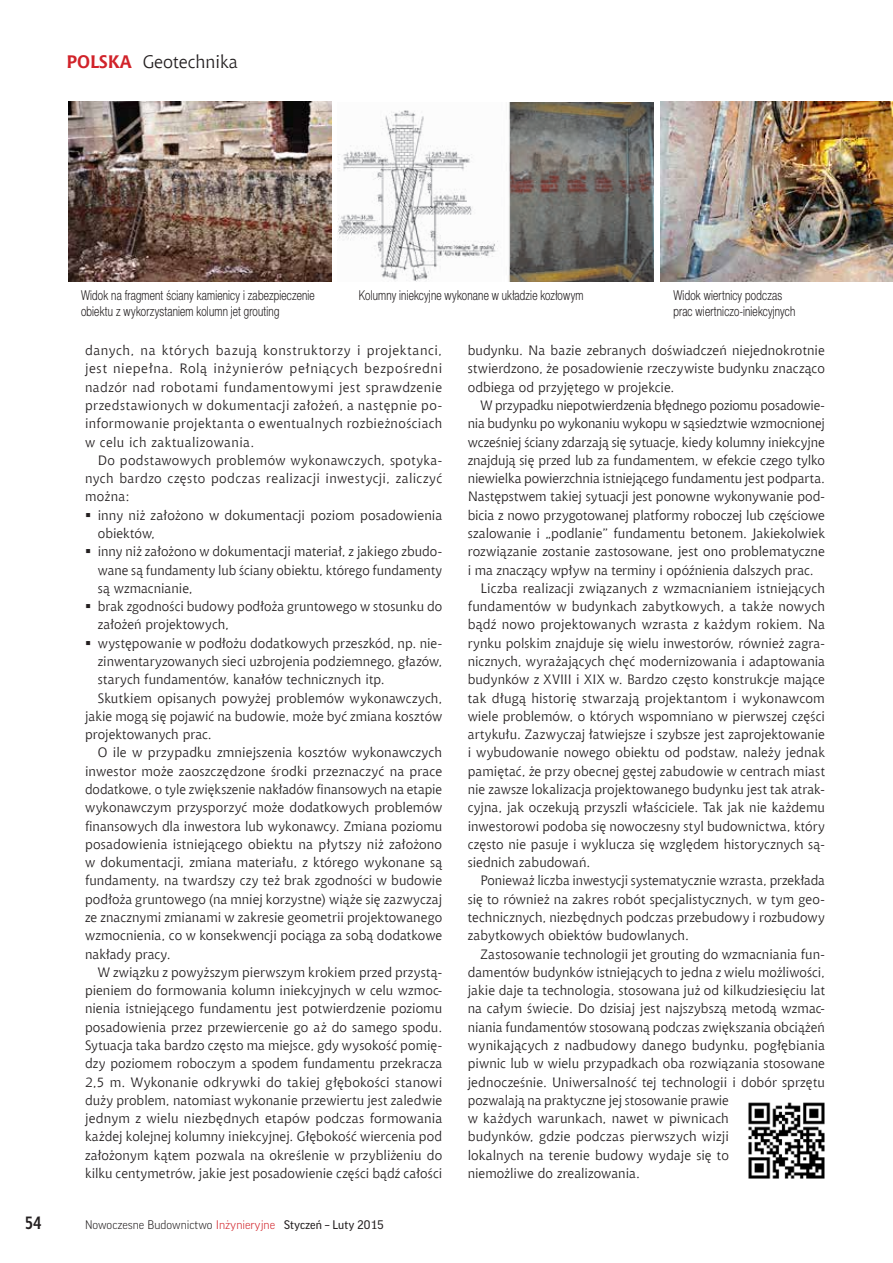
<style>
.page{position:relative;width:893px;height:1263px;background:#fff}
.page>*{position:absolute;margin:0;border:0;box-sizing:border-box;transform-origin:0 0}
.t1{font:18px "Chianti EU";color:#231f20}
.t2{font:700 18px "Aerton Cnd EFN";color:#231f20}
.t3{font:13.5px/18.3px "Chianti EU";letter-spacing:.005em;color:#231f20;text-align:justify}
.t4{font:13.5px/16.2px "Switzer Cnd EFN Light";letter-spacing:.015em;color:#231f20;scale:.9 1}
.t5{font:13.5px "Chianti EU";letter-spacing:-.015em;color:#231f20}
.t6{font:300 12px "Good Pro";color:#231f20}
.s1{font-weight:700;color:#d1232a}
.s2{color:#d1232a}
.s3{font-weight:400}
</style>
<div class="page">
<img style="left:748px;top:1102px;width:77px;height:77px">
<img style="left:68px;top:102px;width:263px;height:180px">
<img style="left:338px;top:102px;width:316px;height:180px">
<img style="left:661px;top:102px;width:232px;height:180px">
<h1 class="t1" style="left:66px;top:51px;width:173px"><span class="s1">POLSKA</span> Geotechnika</h1>
<p class="t4" style="left:81px;top:288px;width:261px">Widok na fragment ściany kamienicy i zabezpieczenie obiektu z wykorzystaniem kolumn jet grouting</p>
<p class="t4" style="left:673px;top:288px;width:137px">Widok wiertnicy podczas prac wiertniczo-iniekcyjnych</p>
<p class="t4" style="left:359px;top:288px;width:251px">Kolumny iniekcyjne wykonane w układzie kozłowym</p>
<p class="t3" style="left:85px;top:341px;width:359px">danych, na których bazują konstruktorzy i projektanci, jest niepełna. Rolą inżynierów pełniących bezpośredni nadzór nad robotami fundamentowymi jest sprawdzenie przedstawionych w dokumentacji założeń, a następnie po&shy;informowanie projektanta o ewentualnych rozbieżnościach w celu ich zaktualizowania.</p>
<p class="t3" style="left:85px;top:451px;width:359px;text-indent:13px">Do podstawowych problemów wykonawczych, spotyka&shy;nych bardzo często podczas realizacji inwestycji, zaliczyć można:</p>
<p class="t3" style="left:98px;top:506px;width:346px">inny niż założono w dokumentacji poziom posadowienia</p>
<p class="t3" style="left:98px;top:524px;width:59px">obiektów,</p>
<p class="t3" style="left:98px;top:542px;width:346px">inny niż założono w dokumentacji materiał, z jakiego zbudo-</p>
<p class="t3" style="left:98px;top:560px;width:346px">wane są fundamenty lub ściany obiektu, którego fundamenty</p>
<p class="t3" style="left:98px;top:579px;width:97px">są wzmacnianie,</p>
<p class="t3" style="left:98px;top:597px;width:346px">brak zgodności budowy podłoża gruntowego w stosunku do</p>
<p class="t3" style="left:98px;top:615px;width:133px">założeń projektowych,</p>
<p class="t3" style="left:98px;top:634px;width:346px">występowanie w podłożu dodatkowych przeszkód, np. nie-</p>
<p class="t3" style="left:98px;top:652px;width:346px">zinwentaryzowanych sieci uzbrojenia podziemnego, głazów,</p>
<p class="t3" style="left:98px;top:670px;width:289px">starych fundamentów, kanałów technicznych itp.</p>
<p class="t3" style="left:98px;top:688px;width:346px">Skutkiem opisanych powyżej problemów wykonawczych,</p>
<p class="t3" style="left:85px;top:707px;width:359px">jakie mogą się pojawić na budowie, może być zmiana kosztów</p>
<p class="t3" style="left:85px;top:725px;width:128px">projektowanych prac.</p>
<p class="t3" style="left:98px;top:743px;width:346px">O ile w przypadku zmniejszenia kosztów wykonawczych</p>
<p class="t3" style="left:85px;top:762px;width:359px">inwestor może zaoszczędzone środki przeznaczyć na prace</p>
<p class="t3" style="left:85px;top:780px;width:359px">dodatkowe, o tyle zwiększenie nakładów finansowych na etapie</p>
<p class="t3" style="left:85px;top:798px;width:359px">wykonawczym przysporzyć może dodatkowych problemów</p>
<p class="t3" style="left:85px;top:816px;width:359px">finansowych dla inwestora lub wykonawcy. Zmiana poziomu</p>
<p class="t3" style="left:85px;top:835px;width:359px">posadowienia istniejącego obiektu na płytszy niż założono</p>
<p class="t3" style="left:85px;top:853px;width:359px">w dokumentacji, zmiana materiału, z którego wykonane są</p>
<p class="t3" style="left:85px;top:871px;width:359px">fundamenty, na twardszy czy też brak zgodności w budowie</p>
<p class="t3" style="left:85px;top:890px;width:359px">podłoża gruntowego (na mniej korzystne) wiąże się zazwyczaj</p>
<p class="t3" style="left:85px;top:908px;width:359px">ze znacznymi zmianami w zakresie geometrii projektowanego</p>
<p class="t3" style="left:85px;top:926px;width:359px">wzmocnienia, co w konsekwencji pociąga za sobą dodatkowe</p>
<p class="t3" style="left:85px;top:944px;width:87px">nakłady pracy.</p>
<p class="t3" style="left:98px;top:963px;width:346px">W związku z powyższym pierwszym krokiem przed przystą-</p>
<p class="t3" style="left:85px;top:981px;width:359px">pieniem do formowania kolumn iniekcyjnych w celu wzmoc-</p>
<p class="t3" style="left:85px;top:999px;width:359px">nienia istniejącego fundamentu jest potwierdzenie poziomu</p>
<p class="t3" style="left:85px;top:1018px;width:359px">posadowienia przez przewiercenie go aż do samego spodu.</p>
<p class="t3" style="left:85px;top:1036px;width:359px">Sytuacja taka bardzo często ma miejsce, gdy wysokość pomię-</p>
<p class="t3" style="left:85px;top:1054px;width:359px">dzy poziomem roboczym a spodem fundamentu przekracza</p>
<p class="t3" style="left:85px;top:1072px;width:359px">2,5 m. Wykonanie odkrywki do takiej głębokości stanowi</p>
<p class="t3" style="left:85px;top:1091px;width:359px">duży problem, natomiast wykonanie przewiertu jest zaledwie</p>
<p class="t3" style="left:85px;top:1109px;width:359px">jednym z wielu niezbędnych etapów podczas formowania</p>
<p class="t3" style="left:85px;top:1127px;width:359px">każdej kolejnej kolumny iniekcyjnej. Głębokość wiercenia pod</p>
<p class="t3" style="left:85px;top:1146px;width:359px">założonym kątem pozwala na określenie w przybliżeniu do</p>
<p class="t3" style="left:85px;top:1164px;width:359px">kilku centymetrów, jakie jest posadowienie części bądź całości</p>
<h1 class="t2" style="left:25px;top:1212px;width:18px">54</h1>
<p class="t6" style="left:85px;top:1218px;width:300px">Nowoczesne Budownictwo <span class="s2">Inżynieryjne</span> <span class="s3">Styczeń – Luty 2015</span></p>
<p class="t3" style="left:468px;top:341px;width:359px">budynku. Na bazie zebranych doświadczeń niejednokrotnie stwierdzono, że posadowienie rzeczywiste budynku znacząco odbiega od przyjętego w projekcie.</p>
<p class="t5" style="left:480px;top:397px;width:346px">W przypadku niepotwierdzenia błędnego poziomu posadowie-</p>
<p class="t3" style="left:468px;top:414px;width:359px">nia budynku po wykonaniu wykopu w sąsiedztwie wzmocnionej</p>
<p class="t3" style="left:468px;top:432px;width:359px">wcześniej ściany zdarzają się sytuacje, kiedy kolumny iniekcyjne</p>
<p class="t3" style="left:468px;top:451px;width:359px">znajdują się przed lub za fundamentem, w efekcie czego tylko</p>
<p class="t3" style="left:468px;top:469px;width:359px">niewielka powierzchnia istniejącego fundamentu jest podparta.</p>
<p class="t3" style="left:468px;top:487px;width:359px">Następstwem takiej sytuacji jest ponowne wykonywanie pod-</p>
<p class="t3" style="left:468px;top:506px;width:359px">bicia z nowo przygotowanej platformy roboczej lub częściowe</p>
<p class="t3" style="left:468px;top:524px;width:359px">szalowanie i „podlanie” fundamentu betonem. Jakiekolwiek</p>
<p class="t3" style="left:468px;top:542px;width:359px">rozwiązanie zostanie zastosowane, jest ono problematyczne</p>
<p class="t3" style="left:468px;top:560px;width:347px">i ma znaczący wpływ na terminy i opóźnienia dalszych prac.</p>
<p class="t3" style="left:480px;top:579px;width:346px">Liczba realizacji związanych z wzmacnianiem istniejących</p>
<p class="t3" style="left:468px;top:597px;width:359px">fundamentów w budynkach zabytkowych, a także nowych</p>
<p class="t3" style="left:468px;top:615px;width:359px">bądź nowo projektowanych wzrasta z każdym rokiem. Na</p>
<p class="t3" style="left:468px;top:634px;width:359px">rynku polskim znajduje się wielu inwestorów, również zagra-</p>
<p class="t3" style="left:468px;top:652px;width:359px">nicznych, wyrażających chęć modernizowania i adaptowania</p>
<p class="t3" style="left:468px;top:670px;width:359px">budynków z XVIII i XIX w. Bardzo często konstrukcje mające</p>
<p class="t3" style="left:468px;top:688px;width:359px">tak długą historię stwarzają projektantom i wykonawcom</p>
<p class="t3" style="left:468px;top:707px;width:359px">wiele problemów, o których wspomniano w pierwszej części</p>
<p class="t3" style="left:468px;top:725px;width:359px">artykułu. Zazwyczaj łatwiejsze i szybsze jest zaprojektowanie</p>
<p class="t3" style="left:468px;top:743px;width:359px">i wybudowanie nowego obiektu od podstaw, należy jednak</p>
<p class="t3" style="left:468px;top:762px;width:359px">pamiętać, że przy obecnej gęstej zabudowie w centrach miast</p>
<p class="t3" style="left:468px;top:780px;width:359px">nie zawsze lokalizacja projektowanego budynku jest tak atrak-</p>
<p class="t3" style="left:468px;top:798px;width:359px">cyjna, jak oczekują przyszli właściciele. Tak jak nie każdemu</p>
<p class="t3" style="left:468px;top:816px;width:359px">inwestorowi podoba się nowoczesny styl budownictwa, który</p>
<p class="t3" style="left:468px;top:835px;width:359px">często nie pasuje i wyklucza się względem historycznych są-</p>
<p class="t3" style="left:468px;top:853px;width:124px">siednich zabudowań.</p>
<p class="t3" style="left:480px;top:871px;width:346px">Ponieważ liczba inwestycji systematycznie wzrasta, przekłada</p>
<p class="t3" style="left:468px;top:890px;width:359px">się to również na zakres robót specjalistycznych, w tym geo-</p>
<p class="t3" style="left:468px;top:908px;width:359px">technicznych, niezbędnych podczas przebudowy i rozbudowy</p>
<p class="t3" style="left:468px;top:926px;width:223px">zabytkowych obiektów budowlanych.</p>
<p class="t3" style="left:480px;top:944px;width:346px">Zastosowanie technologii jet grouting do wzmacniania fun-</p>
<p class="t3" style="left:468px;top:963px;width:359px">damentów budynków istniejących to jedna z wielu możliwości,</p>
<p class="t3" style="left:468px;top:981px;width:359px">jakie daje ta technologia, stosowana już od kilkudziesięciu lat</p>
<p class="t3" style="left:468px;top:999px;width:359px">na całym świecie. Do dzisiaj jest najszybszą metodą wzmac-</p>
<p class="t3" style="left:468px;top:1018px;width:359px">niania fundamentów stosowaną podczas zwiększania obciążeń</p>
<p class="t3" style="left:468px;top:1036px;width:359px">wynikających z nadbudowy danego budynku, pogłębiania</p>
<p class="t3" style="left:468px;top:1054px;width:359px">piwnic lub w wielu przypadkach oba rozwiązania stosowane</p>
<p class="t3" style="left:468px;top:1072px;width:359px">jednocześnie. Uniwersalność tej technologii i dobór sprzętu</p>
<p class="t3" style="left:468px;top:1091px;width:263px">pozwalają na praktyczne jej stosowanie prawie</p>
<p class="t3" style="left:468px;top:1109px;width:263px">w każdych warunkach, nawet w piwnicach</p>
<p class="t3" style="left:468px;top:1127px;width:263px">budynków, gdzie podczas pierwszych wizji</p>
<p class="t3" style="left:468px;top:1146px;width:263px">lokalnych na terenie budowy wydaje się to</p>
<p class="t3" style="left:468px;top:1164px;width:174px">niemożliwe do zrealizowania.</p>
</div>
